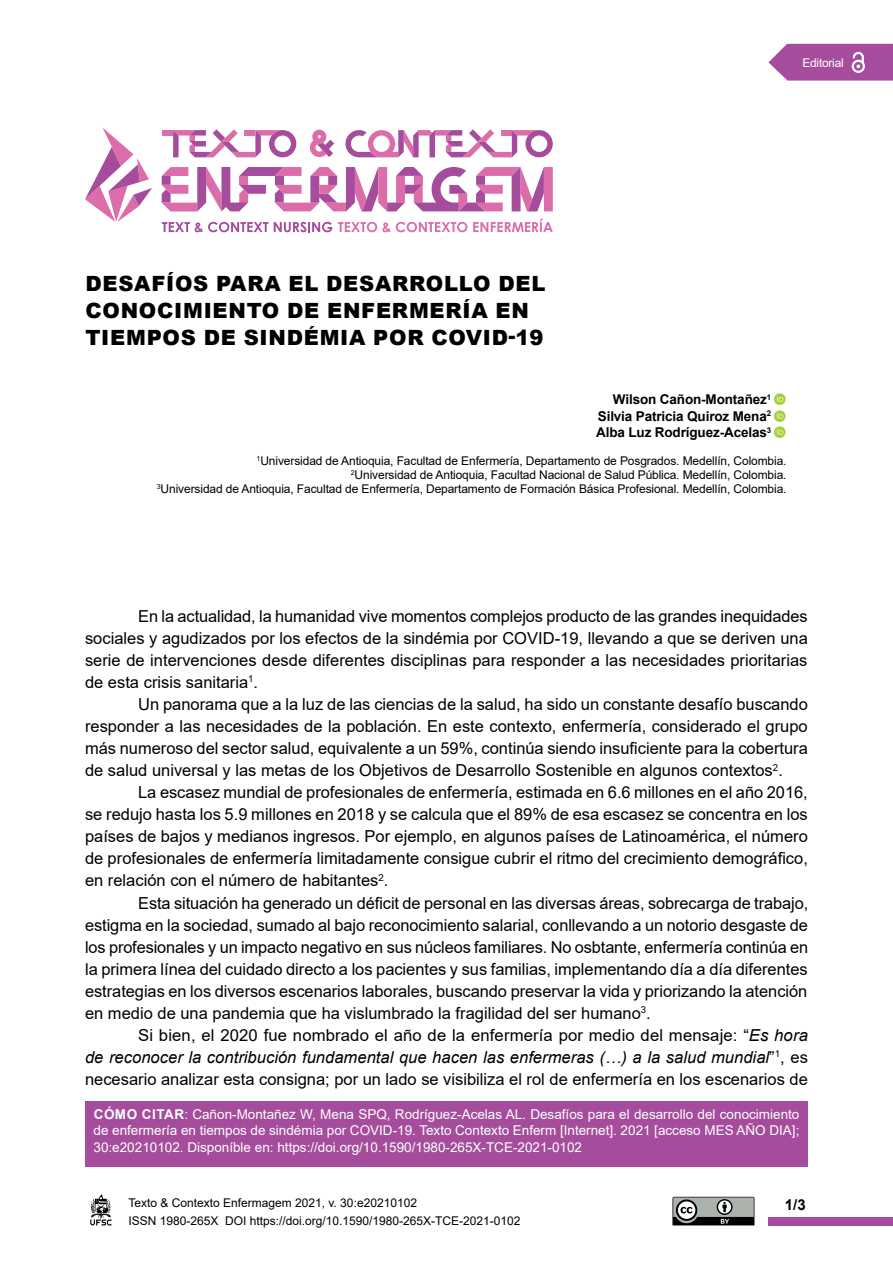
<style>
.page{position:relative;width:893px;height:1263px;background:#fff}
.page>*{position:absolute;margin:0;border:0;box-sizing:border-box;transform-origin:0 0}
.t1{font:900 21px/27px "Arial";letter-spacing:.035em;color:#000}
.t2{font:16.5px/22px "Arial";color:#000;text-align:justify}
.t3{font:700 15px "Arial";color:#000}
.t4{font:13.5px/16.2px "Arial";color:#fff;text-align:justify}
.t5{font:700 13.5px/16.5px "Arial";letter-spacing:-.01em;color:#000;text-align:justify}
.t6{font:12px/14.4px "Arial";letter-spacing:-.01em;color:#000}
.t7{font:12px "Arial";letter-spacing:-.02em;color:#fff}
.s1{font-style:italic}
.s2{font-weight:700}
</style>
<div class="page">
<div style="left:769px;top:1217px;width:124px;height:8px;background:#a54d9c"></div>
<svg style="left:90px;top:1194px;width:22px;height:31px"></svg>
<svg style="left:162px;top:167px;width:391px;height:45px"></svg>
<div style="left:162px;top:130px;width:11px;height:6px;background:#dd6daa"></div>
<svg style="left:173px;top:129px;width:123px;height:28px"></svg>
<svg style="left:310px;top:129px;width:243px;height:28px"></svg>
<svg style="left:162px;top:222px;width:106px;height:10px"></svg>
<svg style="left:274px;top:222px;width:58px;height:10px"></svg>
<svg style="left:338px;top:222px;width:129px;height:10px"></svg>
<svg style="left:473px;top:219px;width:80px;height:13px"></svg>
<svg style="left:85px;top:128px;width:67px;height:94px"></svg>
<svg style="left:768px;top:44px;width:125px;height:37px;background:#af61a7"></svg>
<svg style="left:672px;top:1197px;width:83px;height:29px;background:#777b78"></svg>
<div style="left:85px;top:1101px;width:723px;height:66px;background:#a54d9c"></div>
<p class="t7" style="left:802px;top:54px;width:43px">Editorial</p>
<p class="t1" style="left:85px;top:270px;width:461px">DESAFÍOS PARA EL DESARROLLO DEL<br>CONOCIMIENTO DE ENFERMERÍA EN<br>TIEMPOS DE SINDÉMIA POR COVID-19</p>
<p class="t5" style="left:596px;top:392px;width:177px;text-indent:17px">Wilson Cañon-Montañez<sup>1<br></sup>Silvia Patricia Quiroz Mena<sup>2<br></sup>Alba Luz Rodríguez-Acelas<sup>3</sup></p>
<p class="t6" style="left:157px;top:453px;width:631px;text-align:right"><sup>1</sup>Universidad de Antioquia, Facultad de Enfermería, Departamento de Posgrados. Medellín, Colombia.<br><sup>2</sup>Universidad de Antioquia, Facultad Nacional de Salud Pública. Medellín, Colombia.<br><sup>3</sup>Universidad de Antioquia, Facultad de Enfermería, Departamento de Formación Básica Profesional. Medellín, Colombia.</p>
<p class="t2" style="left:85px;top:605px;width:724px;text-indent:53px">En la actualidad, la humanidad vive momentos complejos producto de las grandes inequidades sociales y agudizados por los efectos de la sindémia por COVID-19, llevando a que se deriven una serie de intervenciones desde diferentes disciplinas para responder a las necesidades prioritarias de esta crisis sanitaria<sup>1</sup>.</p>
<p class="t2" style="left:85px;top:693px;width:724px;text-indent:53px">Un panorama que a la luz de las ciencias de la salud, ha sido un constante desafío buscando responder a las necesidades de la población. En este contexto, enfermería, considerado el grupo más numeroso del sector salud, equivalente a un 59%, continúa siendo insuficiente para la cobertura de salud universal y las metas de los Objetivos de Desarrollo Sostenible en algunos contextos<sup>2</sup>.</p>
<p class="t2" style="left:85px;top:781px;width:724px;text-indent:53px">La escasez mundial de profesionales de enfermería, estimada en 6.6 millones en el año 2016, se redujo hasta los 5.9 millones en 2018 y se calcula que el 89% de esa escasez se concentra en los países de bajos y medianos ingresos. Por ejemplo, en algunos países de Latinoamérica, el número de profesionales de enfermería limitadamente consigue cubrir el ritmo del crecimiento demográfico, en relación con el número de habitantes<sup>2</sup>.</p>
<p class="t2" style="left:85px;top:891px;width:725px;text-indent:53px">Esta situación ha generado un déficit de personal en las diversas áreas, sobrecarga de trabajo, estigma en la sociedad, sumado al bajo reconocimiento salarial, conllevando a un notorio desgaste de los profesionales y un impacto negativo en sus núcleos familiares. No osbtante, enfermería continúa en la primera línea del cuidado directo a los pacientes y sus familias, implementando día a día diferentes estrategias en los diversos escenarios laborales, buscando preservar la vida y priorizando la atención en medio de una pandemia que ha vislumbrado la fragilidad del ser humano<sup>3</sup>.</p>
<p class="t2" style="left:85px;top:1024px;width:724px;text-indent:53px">Si bien, el 2020 fue nombrado el año de la enfermería por medio del mensaje: “<span class="s1">Es hora de reconocer la contribución fundamental que hacen las enfermeras (…) a la salud mundial</span>”<sup>1</sup>, es necesario analizar esta consigna; por un lado se visibiliza el rol de enfermería en los escenarios de</p>
<p class="t4" style="left:94px;top:1106px;width:707px"><span class="s2">CÓMO CITAR</span>: Cañon-Montañez W, Mena SPQ, Rodríguez-Acelas AL. Desafíos para el desarrollo del conocimiento de enfermería en tiempos de sindémia por COVID-19. Texto Contexto Enferm [Internet]. 2021 [acceso MES AÑO DIA]; 30:e20210102. Disponíble en: https://doi.org/10.1590/1980-265X-TCE-2021-0102</p>
<p class="t6" style="left:128px;top:1194px;width:394px;line-height:18px">Texto &amp; Contexto Enfermagem 2021, v. 30:e20210102<br>ISSN 1980-265X DOI https://doi.org/10.1590/1980-265X-TCE-2021-0102</p>
<p class="t3" style="left:785px;top:1194px;width:22px">1/3</p>
</div>
